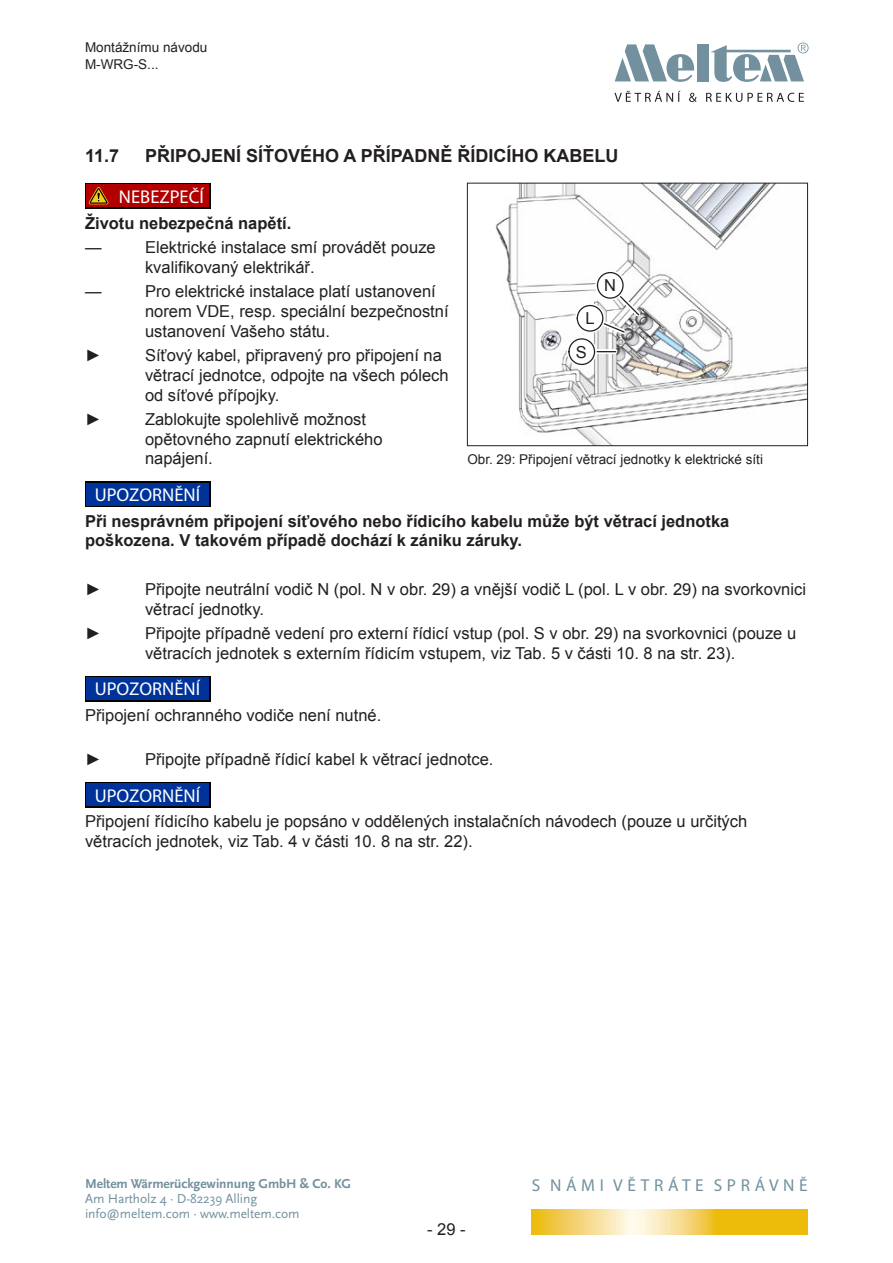
<style>
.page{position:relative;width:893px;height:1263px;background:#fff}
.page>*{position:absolute;margin:0;border:0;box-sizing:border-box;transform-origin:0 0}
.t1{font:18.6px "Myriad Pro";color:#fff}
.t2{font:700 18px "Arial";color:#231f20}
.t3{font:17.25px "Myriad Pro";letter-spacing:.27em;color:#72909d}
.t4{font:16.5px/19.8px "Arial";color:#231f20}
.t5{font:700 16.5px/19.8px "Arial";color:#231f20}
.t6{font:13.5px/16.2px "Arial";color:#231f20}
.t7{font:13.5px/15px "Scala Sans Pro";letter-spacing:-.005em;color:#72909d}
.t8{font:700 13.5px "Scala Sans Pro";letter-spacing:-.005em;color:#72909d}
</style>
<div class="page">
<svg style="left:531px;top:1209px;width:277px;height:25px;background:#f2d05e"></svg>
<svg style="left:615px;top:44px;width:80px;height:38px"></svg>
<div style="left:697px;top:44px;width:12px;height:37px;background:#72909d"></div>
<svg style="left:710px;top:43px;width:98px;height:39px"></svg>
<svg style="left:614px;top:91px;width:190px;height:11px"></svg>
<div style="left:85px;top:183px;width:126px;height:26px;background:linear-gradient(to right,#000,#000)"></div>
<div style="left:86px;top:185px;width:123px;height:22px;background:#b20000"></div>
<svg style="left:89px;top:187px;width:19px;height:17px"></svg>
<svg style="left:85px;top:481px;width:126px;height:26px"></svg>
<div style="left:86px;top:483px;width:123px;height:22px;background:#039"></div>
<div style="left:85px;top:676px;width:126px;height:25px;background:#000"></div>
<div style="left:86px;top:677px;width:123px;height:23px;background:#039"></div>
<svg style="left:85px;top:782px;width:126px;height:25px"></svg>
<div style="left:86px;top:784px;width:123px;height:22px;background:#039"></div>
<img style="left:495px;top:185px;width:311px;height:259px">
<div style="left:467px;top:183px;width:341px;height:263px;border:1px solid #231f20"></div>
<svg style="left:564px;top:268px;width:80px;height:101px"></svg>
<div style="left:569px;top:339px;width:25px;height:25px;background:#fff;border-radius:50%"></div>
<div style="left:568px;top:338px;width:27px;height:27px;border:1px solid #231f20;border-radius:50%"></div>
<p class="t6" style="left:85px;top:40px;width:124px">Montážnímu návodu<br>M-WRG-S...</p>
<p class="t2" style="left:85px;top:144px;width:36px">11.7</p>
<p class="t2" style="left:145px;top:144px;width:475px">PŘIPOJENÍ SÍŤOVÉHO A PŘÍPADNĚ ŘÍDICÍHO KABELU</p>
<p class="t1" style="left:119px;top:185px;width:86px">NEBEZPEČÍ</p>
<p class="t5" style="left:85px;top:213px;width:208px">Životu nebezpečná napětí.</p>
<p class="t4" style="left:85px;top:237px;width:18px">—</p>
<p class="t4" style="left:145px;top:237px;width:292px">Elektrické instalace smí provádět pouze kvalifikovaný elektrikář.</p>
<p class="t4" style="left:85px;top:281px;width:18px">—</p>
<p class="t4" style="left:145px;top:281px;width:305px">Pro elektrické instalace platí ustanovení norem VDE, resp. speciální bezpečnostní ustanovení Vašeho státu.</p>
<p class="t4" style="left:85px;top:345px;width:18px">►</p>
<p class="t4" style="left:145px;top:345px;width:305px">Síťový kabel, připravený pro připojení na větrací jednotce, odpojte na všech pólech od síťové přípojky.</p>
<p class="t4" style="left:85px;top:409px;width:18px">►</p>
<p class="t4" style="left:145px;top:409px;width:239px">Zablokujte spolehlivě možnost opětovného zapnutí elektrického napájení.</p>
<p class="t1" style="left:95px;top:483px;width:107px">UPOZORNĚNÍ</p>
<p class="t5" style="left:85px;top:511px;width:646px">Při nesprávném připojení síťového nebo řídicího kabelu může být větrací jednotka poškozena. V takovém případě dochází k zániku záruky.</p>
<p class="t4" style="left:85px;top:579px;width:18px">►</p>
<p class="t4" style="left:145px;top:579px;width:662px">Připojte neutrální vodič N (pol. N v obr. 29) a vnější vodič L (pol. L v obr. 29) na svorkovnici větrací jednotky.</p>
<p class="t4" style="left:85px;top:623px;width:18px">►</p>
<p class="t4" style="left:145px;top:623px;width:653px">Připojte případně vedení pro externí řídicí vstup (pol. S v obr. 29) na svorkovnici (pouze u větracích jednotek s externím řídicím vstupem, viz Tab. 5 v části 10. 8 na str. 23).</p>
<p class="t1" style="left:95px;top:677px;width:107px">UPOZORNĚNÍ</p>
<p class="t4" style="left:85px;top:705px;width:298px">Připojení ochranného vodiče není nutné.</p>
<p class="t4" style="left:85px;top:749px;width:18px">►</p>
<p class="t4" style="left:145px;top:749px;width:350px">Připojte případně řídicí kabel k větrací jednotce.</p>
<p class="t1" style="left:95px;top:784px;width:107px">UPOZORNĚNÍ</p>
<p class="t4" style="left:85px;top:812px;width:664px">Připojení řídicího kabelu je popsáno v oddělených instalačních návodech (pouze u určitých větracích jednotek, viz Tab. 4 v části 10. 8 na str. 22).</p>
<p class="t4" style="left:604px;top:276px;width:13px">N</p>
<p class="t4" style="left:585px;top:309px;width:11px">L</p>
<p class="t4" style="left:576px;top:342px;width:13px">S</p>
<p class="t6" style="left:467px;top:451px;width:297px">Obr. 29: Připojení větrací jednotky k elektrické síti</p>
<p class="t8" style="left:85px;top:1176px;width:267px">Meltem Wärmerückgewinnung GmbH &amp; Co. KG</p>
<p class="t7" style="left:85px;top:1191px;width:216px">Am Hartholz 4 · D-82239 Alling info@meltem.com · www.meltem.com</p>
<p class="t4" style="left:427px;top:1219px;width:40px">- 29 -</p>
<p class="t3" style="left:532px;top:1174px;width:278px">S NÁMI VĚTRÁTE SPRÁVNĚ</p>
</div>
